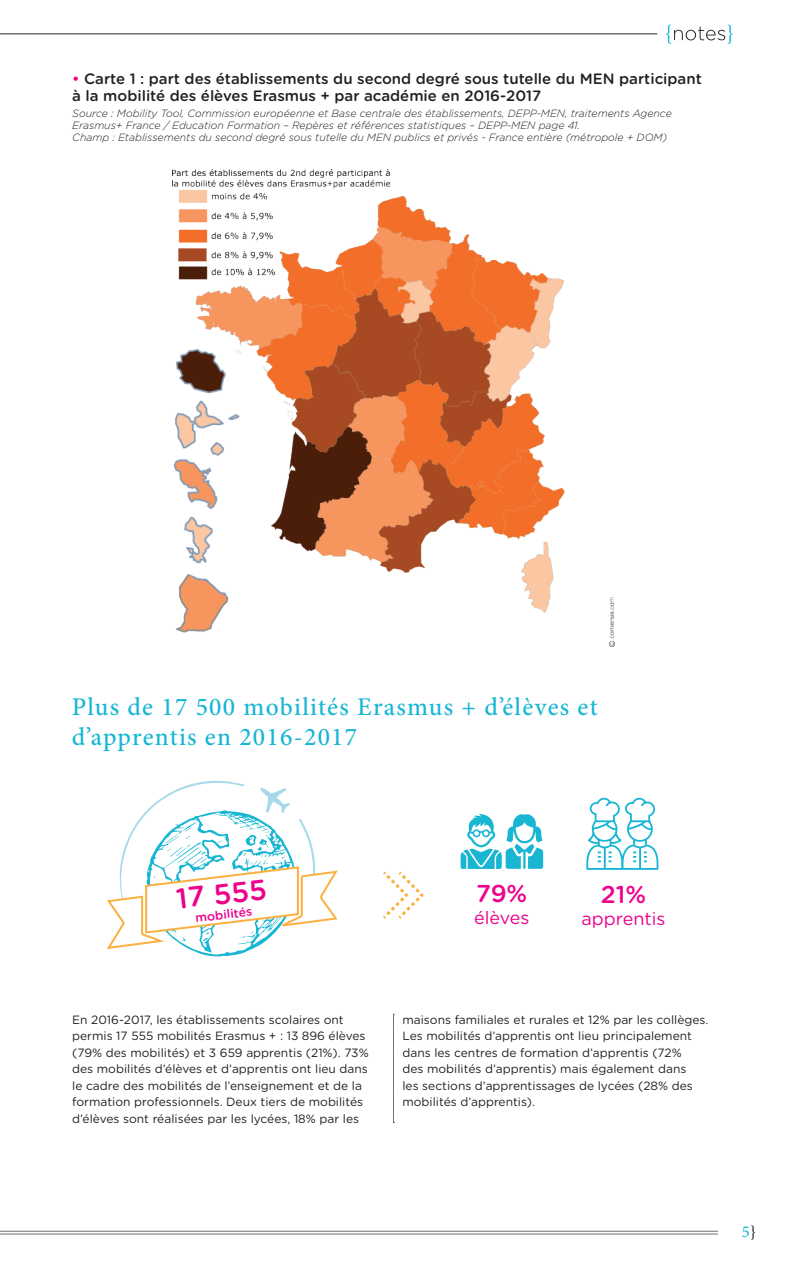
<style>
.page{position:relative;width:787px;height:1263px;background:#fff}
.page>*{position:absolute;margin:0;border:0;box-sizing:border-box;transform-origin:0 0}
.t1{font:500 28.5px "Gotham Rounded";color:#ed028c}
.t2{font:500 25.5px/30.6px "Minion Pro";letter-spacing:.05em;color:#16b6d4}
.t3{font:500 24.3px "Gotham Rounded";color:#ed028c}
.t4{font:18px "Gotham Rounded";color:#ed028c}
.t5{font:500 16.5px "Minion Pro";color:#16b6d4}
.t6{font:500 15px/16.5px "Gotham Rounded";color:#231f20}
.t7{font:500 12.3px "Gotham Rounded";color:#ed028c}
.t8{font:12px/16.5px "Gotham Rounded";color:#231f20}
.t9{font:italic 300 10.5px/12px "Gotham";color:#231f20}
.s1{color:#ed028c}
.s2{color:#231f20}
</style>
<div class="page">
<svg style="left:666px;top:25px;width:66px;height:19px"></svg>
<hr style="left:0;top:33px;width:657px;height:1px;background:#231f20">
<hr style="left:0;top:1231px;width:718px;height:1px;background:#6c6d70">
<hr style="left:0;top:1234px;width:718px;height:1px;background:#6c6d70">
<svg style="left:393px;top:1014px;width:1px;height:109px"></svg>
<img style="left:173px;top:169px;width:441px;height:477px">
<svg style="left:383px;top:871px;width:41px;height:48px"></svg>
<svg style="left:107px;top:780px;width:231px;height:177px"></svg>
<svg style="left:460px;top:814px;width:83px;height:55px"></svg>
<svg style="left:586px;top:797px;width:72px;height:73px"></svg>
<p class="t6" style="left:72px;top:70px;width:631px"><span class="s1">•</span> Carte 1 : part des établissements du second degré sous tutelle du MEN participant à la mobilité des élèves Erasmus + par académie en 2016-2017</p>
<p class="t9" style="left:72px;top:107px;width:601px">Source : Mobility Tool, Commission européenne et Base centrale des établissements, DEPP-MEN, traitements Agence<br>Erasmus+ France / Education Formation – Repères et références statistiques – DEPP-MEN page 41.<br>Champ : Etablissements du second degré sous tutelle du MEN publics et privés - France entière (métropole + DOM)</p>
<h2 class="t2" style="left:72px;top:691px;width:527px">Plus de 17 500 mobilités Erasmus + d’élèves et d’apprentis en 2016-2017</h2>
<h1 class="t1" style="left:174px;top:878px;width:92px;rotate:-6deg">17 555</h1>
<p class="t7" style="left:194px;top:909px;width:59px;rotate:-6deg">mobilités</p>
<h3 class="t3" style="left:476px;top:876px;width:53px">79%</h3>
<h3 class="t4" style="left:474px;top:905px;width:57px">élèves</h3>
<h3 class="t3" style="left:601px;top:877px;width:47px">21%</h3>
<h3 class="t4" style="left:581px;top:906px;width:85px">apprentis</h3>
<p class="t8" style="left:72px;top:1010px;width:298px">En 2016-2017, les établissements scolaires ont permis 17 555 mobilités Erasmus + : 13 896 élèves (79% des mobilités) et 3 659 apprentis (21%). 73% des mobilités d’élèves et d’apprentis ont lieu dans le cadre des mobilités de l’enseignement et de la formation professionnels. Deux tiers de mobilités d’élèves sont réalisées par les lycées, 18% par les</p>
<p class="t8" style="left:402px;top:1010px;width:307px">maisons familiales et rurales et 12% par les collèges.<br>Les mobilités d’apprentis ont lieu principalement dans les centres de formation d’apprentis (72%<br>des mobilités d’apprentis) mais également dans<br>les sections d’apprentissages de lycées (28% des mobilités d’apprentis).</p>
<h3 class="t5" style="left:741px;top:1220px;width:16px">5<span class="s2">}</span></h3>
</div>
